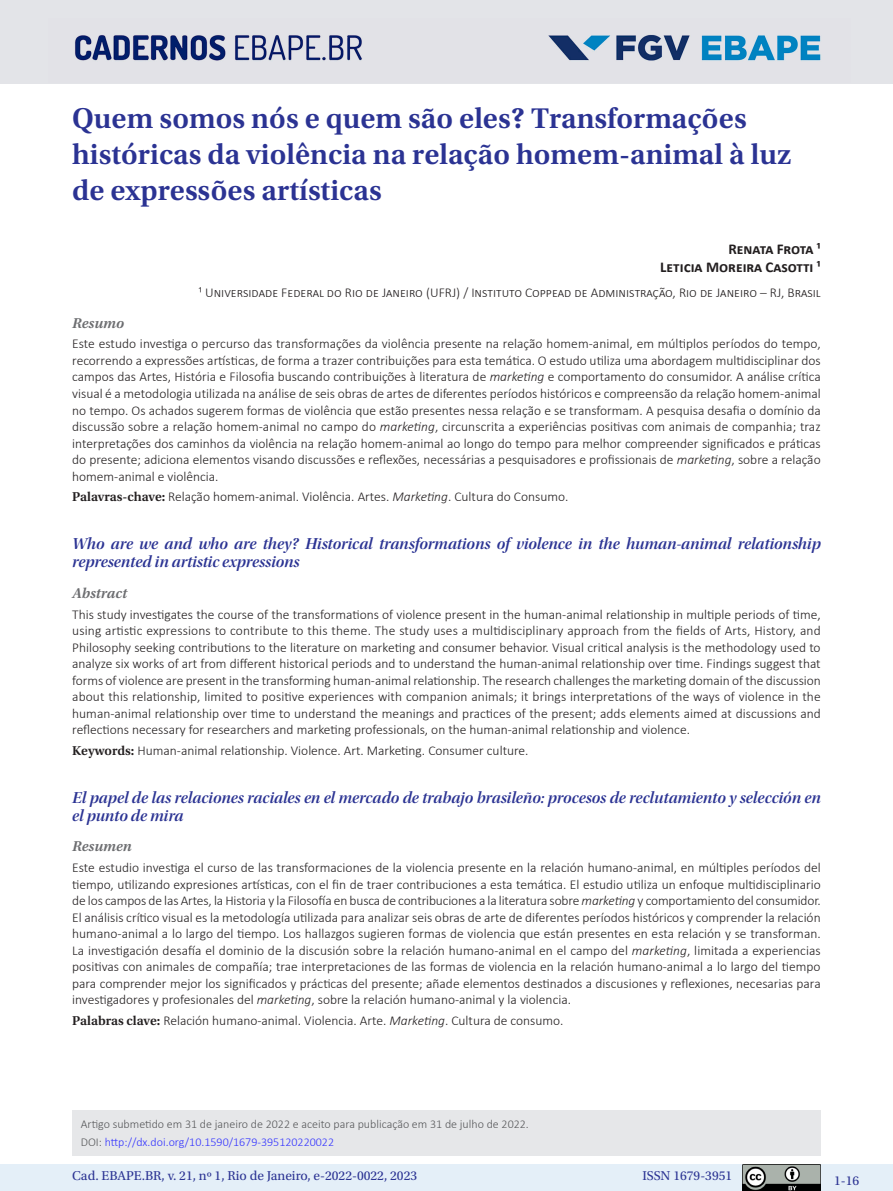
<style>
.page{position:relative;width:893px;height:1191px;background:#fff}
.page>*{position:absolute;margin:0;border:0;box-sizing:border-box;transform-origin:0 0}
._01_título_PT{font:600 30px/36px "Utopia Std";color:#2b3393}
._03_3_1_título_IN{font:16.5px/18px "Utopia Std Semibold Disp It";color:#2b3393}
._02_autores{font:700 15px "Calibri";color:#231f20}
._03_0_titulo_resumo{font:italic 600 15px "Utopia Std";color:#6c6d70}
._03_3_2_resumo_IN{font:300 13.5px/16.5px "Calibri";color:#231f20;text-align:justify}
._03_1_1_resumo_PT{font:300 13.5px/16.5px "Calibri";color:#231f20;text-align:justify}
._03_1_2_Keywords{font:300 13.5px "Calibri";color:#231f20}
._02_autores_-_tit{font:300 13.5px "Calibri";color:#231f20}
._03_1_2_palavras-cha{font:300 13.5px "Calibri";color:#231f20}
.t1{font:13.5px "Utopia Std";color:#2b3393}
._06_3_nota_de_rodape{font:300 12px "Calibri";color:#57585a}
._06_3_nota_de_rodape-2{font:300 12px "Calibri";color:#33f}
.s1{font-style:italic}
.s2{font-family:"Utopia Std";font-weight:600}
.s3{color:#57585a}
</style>
<div class="page">
<div style="left:0;top:1164px;width:893px;height:27px;background:#e4eff8"></div>
<img style="left:743px;top:1164px;width:78px;height:27px">
<div style="left:0;top:0;width:893px;height:84px;background:#e3e4e8"></div>
<img style="left:74px;top:34px;width:747px;height:27px">
<div style="left:72px;top:1110px;width:749px;height:45px;background:#e6e7e9"></div>
<p class="_01_título_PT" style="left:72px;top:101px;width:720px">Quem somos nós e quem são eles? Transformações históricas da violência na relação homem-animal à luz de expressões artísticas</p>
<p class="_02_autores" style="left:728px;top:239px;width:94px">Renata Frota ¹</p>
<p class="_02_autores" style="left:660px;top:257px;width:162px">Leticia Moreira Casotti ¹</p>
<p class="_02_autores_-_tit" style="left:199px;top:284px;width:623px">¹ Universidade Federal do Rio de Janeiro (UFRJ) / Instituto Coppead de Administração, Rio de Janeiro – RJ, Brasil</p>
<p class="_03_0_titulo_resumo" style="left:72px;top:314px;width:53px">Resumo</p>
<p class="_03_1_1_resumo_PT" style="left:72px;top:335px;width:750px">Este estudo investiga o percurso das transformações da violência presente na relação homem-animal, em múltiplos períodos do tempo, recorrendo a expressões artísticas, de forma a trazer contribuições para esta temática. O estudo utiliza uma abordagem multidisciplinar dos campos das Artes, História e Filosofia buscando contribuições à literatura de <span class="s1">marketing</span> e comportamento do consumidor. A análise crítica visual é a metodologia utilizada na análise de seis obras de artes de diferentes períodos históricos e compreensão da relação homem-animal no tempo. Os achados sugerem formas de violência que estão presentes nessa relação e se transformam. A pesquisa desafia o domínio da discussão sobre a relação homem-animal no campo do <span class="s1">marketing</span>, circunscrita a experiências positivas com animais de companhia; traz interpretações dos caminhos da violência na relação homem-animal ao longo do tempo para melhor compreender significados e práticas do presente; adiciona elementos visando discussões e reflexões, necessárias a pesquisadores e profissionais de <span class="s1">marketing</span>, sobre a relação homem-animal e violência.</p>
<p class="_03_1_2_Keywords" style="left:72px;top:488px;width:498px"><span class="s2">Palavras-chave:</span> Relação homem-animal. Violência. Artes. <span class="s1">Marketing</span>. Cultura do Consumo.</p>
<p class="_03_3_1_título_IN" style="left:72px;top:535px;width:750px">Who are we and who are they? Historical transformations of violence in the human-animal relationship represented in artistic expressions</p>
<p class="_03_0_titulo_resumo" style="left:72px;top:584px;width:57px">Abstract</p>
<p class="_03_3_2_resumo_IN" style="left:72px;top:606px;width:750px">This study investigates the course of the transformations of violence present in the human-animal relationship in multiple periods of time, using artistic expressions to contribute to this theme. The study uses a multidisciplinary approach from the fields of Arts, History, and Philosophy seeking contributions to the literature on marketing and consumer behavior. Visual critical analysis is the methodology used to analyze six works of art from different historical periods and to understand the human-animal relationship over time. Findings suggest that forms of violence are present in the transforming human-animal relationship. The research challenges the marketing domain of the discussion about this relationship, limited to positive experiences with companion animals; it brings interpretations of the ways of violence in the human-animal relationship over time to understand the meanings and practices of the present; adds elements aimed at discussions and reflections necessary for researchers and marketing professionals, on the human-animal relationship and violence.</p>
<p class="_03_1_2_Keywords" style="left:72px;top:742px;width:458px"><span class="s2">Keywords:</span> Human-animal relationship. Violence. Art. Marketing. Consumer culture.</p>
<p class="_03_3_1_título_IN" style="left:72px;top:788px;width:750px">El papel de las relaciones raciales en el mercado de trabajo brasileño: procesos de reclutamiento y selección en el punto de mira</p>
<p class="_03_0_titulo_resumo" style="left:72px;top:838px;width:61px">Resumen</p>
<p class="_03_3_2_resumo_IN" style="left:72px;top:859px;width:750px">Este estudio investiga el curso de las transformaciones de la violencia presente en la relación humano-animal, en múltiples períodos del tiempo, utilizando expresiones artísticas, con el fin de traer contribuciones a esta temática. El estudio utiliza un enfoque multidisciplinario de los campos de las Artes, la Historia y la Filosofía en busca de contribuciones a la literatura sobre <span class="s1">marketing</span> y comportamiento del consumidor.<br>El análisis crítico visual es la metodología utilizada para analizar seis obras de arte de diferentes períodos históricos y comprender la relación humano-animal a lo largo del tiempo. Los hallazgos sugieren formas de violencia que están presentes en esta relación y se transforman.<br>La investigación desafía el dominio de la discusión sobre la relación humano-animal en el campo del <span class="s1">marketing</span>, limitada a experiencias positivas con animales de compañía; trae interpretaciones de las formas de violencia en la relación humano-animal a lo largo del tiempo para comprender mejor los significados y prácticas del presente; añade elementos destinados a discusiones y reflexiones, necesarias para investigadores y profesionales del <span class="s1">marketing</span>, sobre la relación humano-animal y la violencia.</p>
<p class="_03_1_2_palavras-cha" style="left:72px;top:1012px;width:493px"><span class="s2">Palabras clave:</span> Relación humano-animal. Violencia. Arte. <span class="s1">Marketing</span>. Cultura de consumo.</p>
<p class="_06_3_nota_de_rodape" style="left:81px;top:1116px;width:450px">Artigo submetido em 31 de janeiro de 2022 e aceito para publicação em 31 de julho de 2022.</p>
<p class="_06_3_nota_de_rodape-2" style="left:81px;top:1134px;width:255px"><span class="s3">DOI:</span> http://dx.doi.org/10.1590/1679-395120220022</p>
<p class="t1" style="left:72px;top:1168px;width:346px">Cad. EBAPE.BR, v. 21, nº 1, Rio de Janeiro, e-2022-0022, 2023</p>
<p class="t1" style="left:642px;top:1168px;width:91px">ISSN 1679-3951</p>
<p class="t1" style="left:834px;top:1173px;width:27px">1-16</p>
</div>
